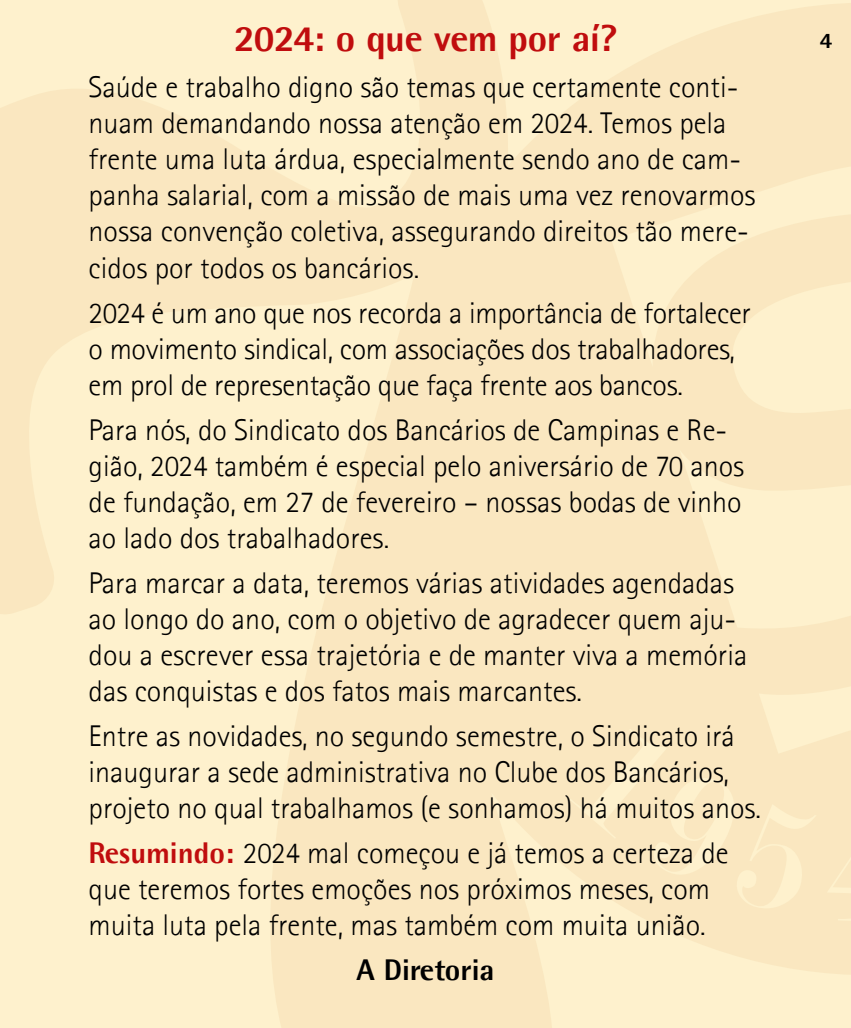
<style>
.page{position:relative;width:851px;height:1028px;background:#fff}
.page>*{position:absolute;margin:0;border:0;box-sizing:border-box;transform-origin:0 0}
.t1{font:700 37.5px "Rotis Ext";letter-spacing:-.015em;color:#c00d0e}
.t2{font:300 30px/36px "Agfa Rotis Sans Serif";color:#000}
.t3{font:700 30px "Rotis Ext";color:#000}
.t4{font:700 22.5px "Rotis Ext";color:#000}
.s1{font-family:"Rotis Ext";font-weight:700;color:#c00d0e}
</style>
<div class="page">
<div style="left:0;top:0;width:850px;height:1028px;background:linear-gradient(to right,#fdeec9,#fbe8c2)"></div>
<p class="t1" style="left:234px;top:15px;width:384px">2024: o que vem por aí?</p>
<p class="t4" style="left:819px;top:27px;width:14px">4</p>
<p class="t2" style="left:89px;top:69px;width:668px">Saúde e trabalho digno são temas que certamente conti&shy;nuam demandando nossa atenção em 2024. Temos pela frente uma luta árdua, especialmente sendo ano de cam&shy;panha salarial, com a missão de mais uma vez renovarmos nossa convenção coletiva, assegurando direitos tão mere&shy;cidos por todos os bancários.</p>
<p class="t2" style="left:89px;top:294px;width:663px">2024 é um ano que nos recorda a importância de fortalecer o movimento sindical, com associações dos trabalhadores, em prol de representação que faça frente aos bancos.</p>
<p class="t2" style="left:89px;top:411px;width:657px">Para nós, do Sindicato dos Bancários de Campinas e Re&shy;gião, 2024 também é especial pelo aniversário de 70 anos de fundação, em 27 de fevereiro – nossas bodas de vinho ao lado dos trabalhadores.</p>
<p class="t2" style="left:89px;top:564px;width:660px">Para marcar a data, teremos várias atividades agendadas ao longo do ano, com o objetivo de agradecer quem aju&shy;dou a escrever essa trajetória e de manter viva a memória das conquistas e dos fatos mais marcantes.</p>
<p class="t2" style="left:89px;top:717px;width:673px">Entre as novidades, no segundo semestre, o Sindicato irá inaugurar a sede administrativa no Clube dos Bancários, projeto no qual trabalhamos (e sonhamos) há muitos anos.</p>
<p class="t2" style="left:89px;top:834px;width:641px"><span class="s1">Resumindo:</span> 2024 mal começou e já temos a certeza de que teremos fortes emoções nos próximos meses, com muita luta pela frente, mas também com muita união.</p>
<p class="t3" style="left:356px;top:951px;width:139px">A Diretoria</p>
</div>
